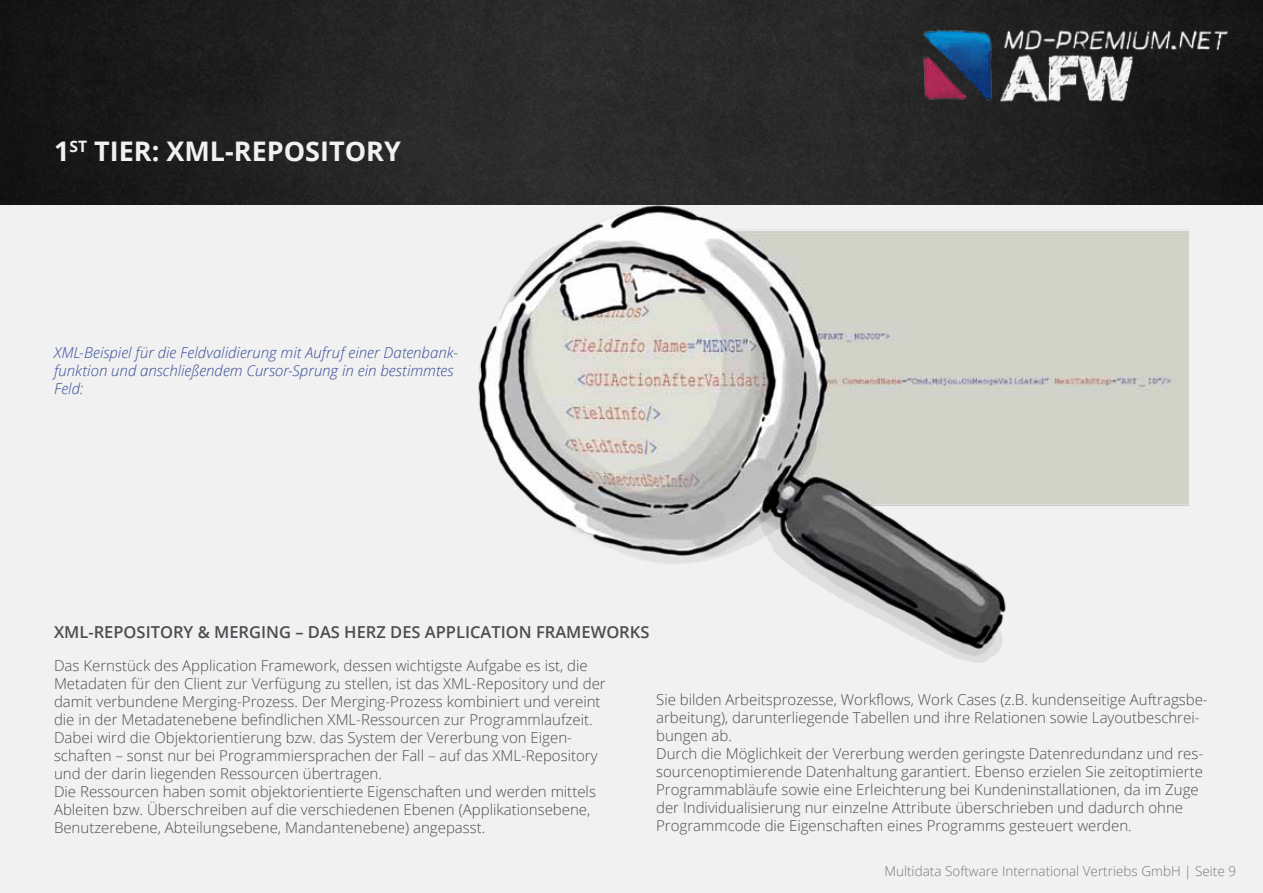
<style>
.page{position:relative;width:1263px;height:893px;background:#f1f1f2}
.page>*{position:absolute;margin:0;border:0;box-sizing:border-box;transform-origin:0 0}
.t1{font:700 27px "Open Sans";color:#f1f1f2}
.t2{font:600 16.5px "Open Sans";color:#4d4d4f}
.t3{font:300 15px/18px "Open Sans";color:#4d4d4f}
.t4{font:italic 300 15px/18px "Open Sans";color:#374b93}
.t5{font:300 15px "Open Sans";color:#77787b}
.t6{font:300 13.5px "Open Sans";color:#77787b}
</style>
<div class="page">
<img style="left:0;top:0;width:1263px;height:205px">
<img style="left:918px;top:26px;width:315px;height:80px">
<img style="left:469px;top:204px;width:720px;height:459px">
<h1 class="t1" style="left:54px;top:132px;width:348px">1<sup>ST</sup> TIER: XML-REPOSITORY</h1>
<p class="t4" style="left:54px;top:343px;width:405px">XML-Beispiel für die Feldvalidierung mit Aufruf einer Datenbank&shy;funktion und anschließendem Cursor-Sprung in ein bestimmtes<br>Feld:</p>
<p class="t2" style="left:54px;top:621px;width:595px">XML-REPOSITORY &amp; MERGIN G – DAS H ERZ DES APPLI CATI ON FRAM EWORKS</p>
<p class="t3" style="left:54px;top:656px;width:553px">Das Kernstück des Application Framework, dessen wichtigste Aufgabe es ist, die Metadaten für den Client zur Verfügung zu stellen, ist das XML-Repository und der damit verbundene Merging-Prozess. Der Merging-Prozess kombiniert und vereint die in der Metadatenebene befindlichen XML-Ressourcen zur Programmlaufzeit.<br>Dabei wird die Objektorientierung bzw. das System der Vererbung von Eigen&shy;schaften – sonst nur bei Programmiersprachen der Fall – auf das XML-Repository und der darin liegenden Ressourcen übertragen.<br>Die Ressourcen haben somit objektorientierte Eigenschaften und werden mittels Ableiten bzw. Überschreiben auf die verschiedenen Ebenen (Applikationsebene, Benutzerebene, Abteilungsebene, Mandantenebene) angepasst.</p>
<p class="t3" style="left:656px;top:690px;width:553px">Sie bilden Arbeitsprozesse, Workflows, Work Cases (z.B. kundenseitige Auftragsbe&shy;arbeitung), darunterliegende Tabellen und ihre Relationen sowie Layoutbeschrei&shy;bungen ab.<br>Durch die Möglichkeit der Vererbung werden geringste Datenredundanz und res&shy;sourcenoptimierende Datenhaltung garantiert. Ebenso erzielen Sie zeitoptimierte Programmabläufe sowie eine Erleichterung bei Kundeninstallationen, da im Zuge der Individualisierung nur einzelne Attribute überschrieben und dadurch ohne Programmcode die Eigenschaften eines Programms gesteuert werden.</p>
<p class="t6" style="left:884px;top:862px;width:353px">Multidata Software International Vertriebs GmbH | Seite 9</p>
<p class="t5" style="left:903px;top:862px;width:327px">Multidata Software International GmbH | Seite 9</p>
</div>
